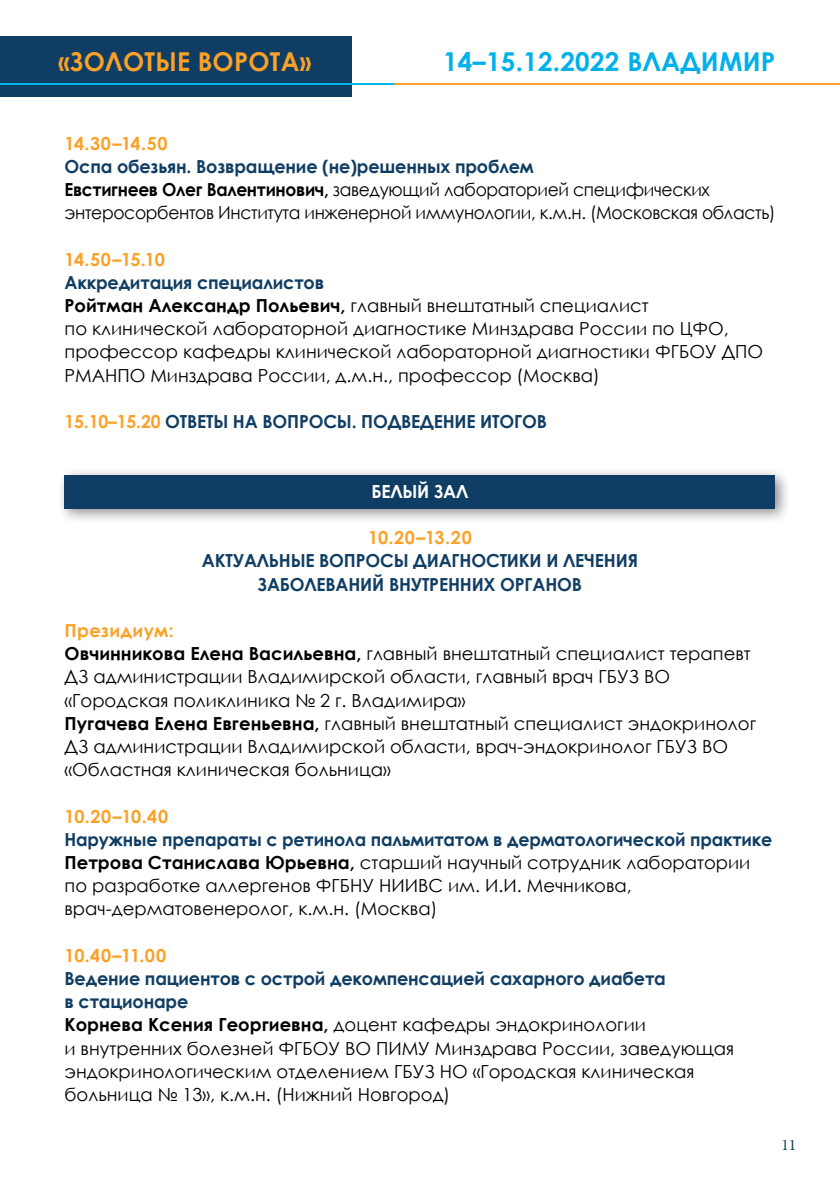
<style>
.page{position:relative;width:840px;height:1191px;background:#fff}
.page>*{position:absolute;margin:0;border:0;box-sizing:border-box;transform-origin:0 0}
.t1{font:700 26px "Century Gothic";letter-spacing:.01em;color:#00b0ea}
.t2{font:700 26px "Century Gothic";letter-spacing:.01em;color:#faa227}
.t3{font:18px/23.2px "Century Gothic";color:#000}
.t4{font:18px/23.2px "Century Gothic";letter-spacing:-.02em;color:#000;scale:.95 1}
.t5{font:700 18px/23.2px "Century Gothic";letter-spacing:-.01em;color:#103d63;text-align:center}
.t6{font:700 18px "Century Gothic";letter-spacing:-.015em;color:#faa227}
.t7{font:700 18px "Century Gothic";letter-spacing:-.01em;color:#fff}
.t8{font:16px "Minion Pro";color:#0e424b}
.s1{font-weight:700;color:#103d63}
.s2{font-weight:700}
.s3{color:#faa227}
.s4{font-weight:700;color:#faa227}
</style>
<div class="page">
<hr style="left:0;top:83px;width:839px;height:2px;background:#faa227">
<div style="left:0;top:36px;width:351px;height:60px;background:#103d63"></div>
<hr style="left:0;top:83px;width:394px;height:2px;background:#05b4e9">
<div style="left:56px;top:467px;width:735px;height:57px;background:#000;opacity:.45"></div>
<div style="left:64px;top:475px;width:711px;height:33px;background:#103d63"></div>
<h1 class="t2" style="left:58px;top:42px;width:254px">«ЗОЛОТЫЕ ВОРОТА»</h1>
<h1 class="t1" style="left:443px;top:42px;width:333px">14–15.12.2022 ВЛАДИМИР</h1>
<p class="t6" style="left:64px;top:129px;width:104px">14.30–14.50</p>
<p class="t4" style="left:64px;top:154px;width:749px"><span class="s1">Оспа обезьян. Возвращение (не)решенных проблем<br></span><span class="s2">Евстигнеев Олег Валентинович,</span> заведующий лабораторией специфических энтеросорбентов Института инженерной иммунологии, к.м.н. (Московская область)</p>
<p class="t6" style="left:64px;top:245px;width:102px">14.50–15.10</p>
<p class="t3" style="left:64px;top:270px;width:699px"><span class="s1">Аккредитация специалистов<br></span><span class="s2">Ройтман Александр Польевич,</span> главный внештатный специалист<br>по клинической лабораторной диагностике Минздрава России по ЦФО, профессор кафедры клинической лабораторной диагностики ФГБОУ ДПО РМАНПО Минздрава России, д.м.н., профессор (Москва)</p>
<p class="t5" style="left:64px;top:409px;width:483px"><span class="s3">15.10–15.20</span> ОТВЕТЫ НА ВОПРОСЫ. ПОДВЕДЕНИЕ ИТОГОВ</p>
<p class="t7" style="left:371px;top:477px;width:98px">БЕЛЫЙ ЗАЛ</p>
<p class="t6" style="left:368px;top:524px;width:105px">10.20–13.20</p>
<p class="t5" style="left:202px;top:548px;width:437px">АКТУАЛЬНЫЕ ВОПРОСЫ ДИАГНОСТИКИ И ЛЕЧЕНИЯ<br>ЗАБОЛЕВАНИЙ ВНУТРЕННИХ ОРГАНОВ</p>
<p class="t3" style="left:64px;top:618px;width:692px"><span class="s4">Президиум:<br></span><span class="s2">Овчинникова Елена Васильевна,</span> главный внештатный специалист терапевт ДЗ администрации Владимирской области, главный врач ГБУЗ ВО «Городская поликлиника № 2 г. Владимира»<br><span class="s2">Пугачева Елена Евгеньевна,</span> главный внештатный специалист эндокринолог ДЗ администрации Владимирской области, врач-эндокринолог ГБУЗ ВО «Областная клиническая больница»</p>
<p class="t6" style="left:64px;top:802px;width:105px">10.20–10.40</p>
<p class="t3" style="left:64px;top:827px;width:708px"><span class="s1">Наружные препараты с ретинола пальмитатом в дерматологической практике </span><span class="s2">Петрова Станислава Юрьевна,</span> старший научный сотрудник лаборатории по разработке аллергенов ФГБНУ НИИВС им. И.И. Мечникова, врач-дерматовенеролог, к.м.н. (Москва)</p>
<p class="t6" style="left:64px;top:941px;width:103px">10.40–11.00</p>
<p class="t3" style="left:64px;top:966px;width:670px"><span class="s1">Ведение пациентов с острой декомпенсацией сахарного диабета<br>в стационаре<br></span><span class="s2">Корнева Ксения Георгиевна,</span> доцент кафедры эндокринологии<br>и внутренних болезней ФГБОУ ВО ПИМУ Минздрава России, заведующая эндокринологическим отделением ГБУЗ НО «Городская клиническая больница № 13», к.м.н. (Нижний Новгород)</p>
<p class="t8" style="left:781px;top:1134px;width:16px">11</p>
</div>
